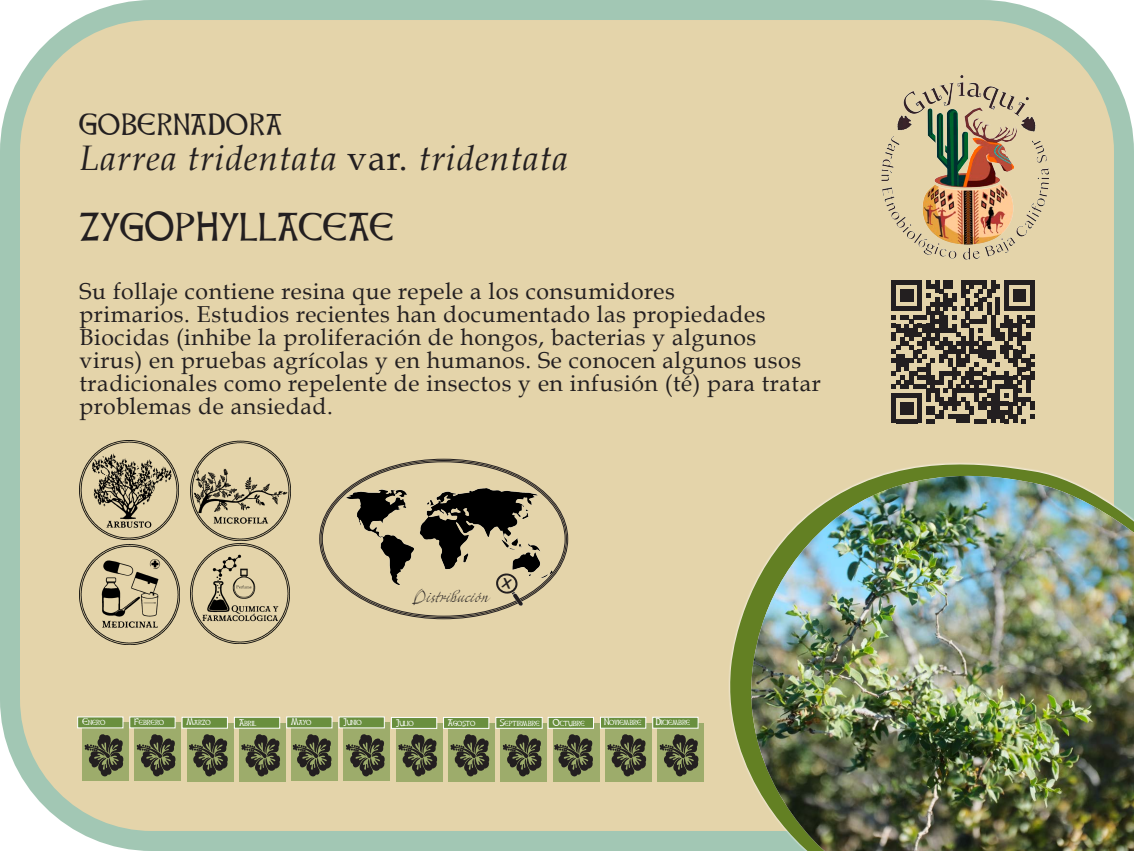
<style>
.page{position:relative;width:1134px;height:851px;background:#fff}
.page>*{position:absolute;margin:0;border:0;box-sizing:border-box;transform-origin:0 0}
.t1{font:italic 35.4px "Book Antiqua";letter-spacing:.025em;color:#231f20}
.t2{font:35.4px "Celtic Hand";letter-spacing:.025em;color:#231f20}
.t3{font:23px/23px "Book Antiqua";letter-spacing:.025em;color:#231f20}
.t4{font:14.1px "Mayence Premium";color:#231f20}
.t5{font:8.5px "Celtic Hand";color:#fff}
.s1{font-style:normal}
</style>
<div class="page">
<div style="left:10px;top:10px;width:1114px;height:830px;background:#e4d4aa;border-radius:142px"></div>
<div style="left:0;top:0;width:1134px;height:850px;border:20px solid #a2c7b4;border-radius:142px"></div>
<img style="left:881px;top:75px;width:168px;height:185px">
<div style="left:396px;top:723px;width:47px;height:58px;background:linear-gradient(to right,#9dac6b,#9dac6b)"></div>
<svg style="left:82px;top:722px;width:47px;height:58px"></svg>
<div style="left:448px;top:723px;width:47px;height:58px;background:linear-gradient(to right,#9dac6b,#9dac6b)"></div>
<svg style="left:134px;top:722px;width:47px;height:58px"></svg>
<div style="left:500px;top:723px;width:47px;height:58px;background:linear-gradient(to right,#9dac6a,#9ead6c)"></div>
<div style="left:187px;top:723px;width:46px;height:58px;background:linear-gradient(to right,#9dac6b,#9dac6b)"></div>
<div style="left:553px;top:723px;width:46px;height:58px;background:linear-gradient(to right,#9dac6b,#9dac6b)"></div>
<div style="left:239px;top:723px;width:47px;height:58px;background:linear-gradient(to right,#9dac6b,#9dac6b)"></div>
<div style="left:605px;top:723px;width:47px;height:58px;background:linear-gradient(to right,#9dac6b,#9dac6b)"></div>
<svg style="left:291px;top:722px;width:47px;height:58px"></svg>
<div style="left:657px;top:723px;width:47px;height:58px;background:linear-gradient(to right,#9dac6b,#9dac6b)"></div>
<svg style="left:344px;top:722px;width:46px;height:58px"></svg>
<div style="left:391px;top:717px;width:46px;height:11px;background:#698f3e;border:1px solid #fff"></div>
<div style="left:77px;top:716px;width:46px;height:12px;background:#698f3e;border:1px solid #fff"></div>
<div style="left:443px;top:717px;width:46px;height:11px;background:#698f3e;border:1px solid #fff"></div>
<div style="left:130px;top:716px;width:45px;height:12px;background:#698f3e;border:1px solid #fff"></div>
<div style="left:496px;top:717px;width:46px;height:11px;background:#698f3e;border:1px solid #fff"></div>
<div style="left:182px;top:717px;width:46px;height:11px;background:#698f3e;border:1px solid #fff"></div>
<div style="left:548px;top:717px;width:46px;height:11px;background:#698f3e;border:1px solid #fff"></div>
<div style="left:234px;top:717px;width:46px;height:11px;background:#698f3e;border:1px solid #fff"></div>
<div style="left:600px;top:717px;width:46px;height:11px;background:#698f3e;border:1px solid #fff"></div>
<div style="left:286px;top:716px;width:46px;height:12px;background:#698f3e;border:1px solid #fff"></div>
<div style="left:652px;top:717px;width:46px;height:11px;background:#698f3e;border:1px solid #fff"></div>
<div style="left:339px;top:716px;width:46px;height:12px;background:#698f3e;border:1px solid #fff"></div>
<img style="left:80px;top:440px;width:99px;height:100px">
<svg style="left:720px;top:448px;width:414px;height:402px"></svg>
<svg style="left:742px;top:460px;width:392px;height:390px"></svg>
<img style="left:750px;top:476px;width:384px;height:374px">
<img style="left:80px;top:544px;width:99px;height:100px">
<img style="left:190px;top:440px;width:100px;height:100px">
<img style="left:190px;top:543px;width:100px;height:100px">
<svg style="left:84px;top:733px;width:40px;height:43px;background:#636a47"></svg>
<svg style="left:137px;top:733px;width:39px;height:43px;background:#626846"></svg>
<svg style="left:189px;top:733px;width:39px;height:43px;background:#626846"></svg>
<svg style="left:241px;top:733px;width:40px;height:43px;background:#636a47"></svg>
<svg style="left:293px;top:733px;width:39px;height:43px;background:#626846"></svg>
<svg style="left:346px;top:733px;width:39px;height:43px;background:#626846"></svg>
<svg style="left:398px;top:733px;width:40px;height:43px;background:#636a47"></svg>
<svg style="left:450px;top:733px;width:40px;height:43px;background:#636a47"></svg>
<svg style="left:503px;top:733px;width:39px;height:43px;background:#626846"></svg>
<svg style="left:554px;top:733px;width:39px;height:43px;background:#626846"></svg>
<svg style="left:607px;top:733px;width:40px;height:43px;background:#636a47"></svg>
<svg style="left:660px;top:733px;width:39px;height:43px;background:#626846"></svg>
<img style="left:347px;top:488px;width:206px;height:96px">
<svg style="left:892px;top:280px;width:142px;height:143px"></svg>
<svg style="left:495px;top:572px;width:28px;height:34px"></svg>
<p class="t2" style="left:80px;top:99px;width:204px">gobernadora</p>
<p class="t1" style="left:80px;top:137px;width:490px">Larrea tridentata <span class="s1">var.</span> tridentata</p>
<p class="t2" style="left:80px;top:206px;width:315px">ZYGOPHYLLACEAE</p>
<p class="t3" style="left:80px;top:280px;width:597px">Su follaje contiene resina que repele a los consumidores</p>
<p class="t3" style="left:80px;top:303px;width:687px">primarios. Estudios recientes han documentado las propiedades</p>
<p class="t3" style="left:80px;top:326px;width:678px">Biocidas (inhibe la proliferación de hongos, bacterias y algunos</p>
<p class="t3" style="left:80px;top:349px;width:723px">virus) en pruebas agrícolas y en humanos. Se conocen algunos usos</p>
<p class="t3" style="left:80px;top:372px;width:743px">tradicionales como repelente de insectos y en infusión (té) para tratar problemas de ansiedad.</p>
<p class="t4" style="left:413px;top:588px;width:77px">Distribución</p>
<p class="t5" style="left:82px;top:716px;width:24px">Enero</p>
<p class="t5" style="left:134px;top:716px;width:31px">Febrero</p>
<p class="t5" style="left:187px;top:716px;width:26px">Marzo</p>
<p class="t5" style="left:239px;top:717px;width:19px">Abril</p>
<p class="t5" style="left:291px;top:716px;width:22px">Mayo</p>
<p class="t5" style="left:344px;top:716px;width:20px">Junio</p>
<p class="t5" style="left:396px;top:717px;width:19px">Julio</p>
<p class="t5" style="left:448px;top:717px;width:29px">Agosto</p>
<p class="t5" style="left:500px;top:717px;width:41px">Septirmbre</p>
<p class="t5" style="left:553px;top:717px;width:33px">Octubre</p>
<p class="t5" style="left:604px;top:716px;width:39px">Noviembre</p>
<p class="t5" style="left:655px;top:717px;width:36px">Diciembre</p>
</div>
